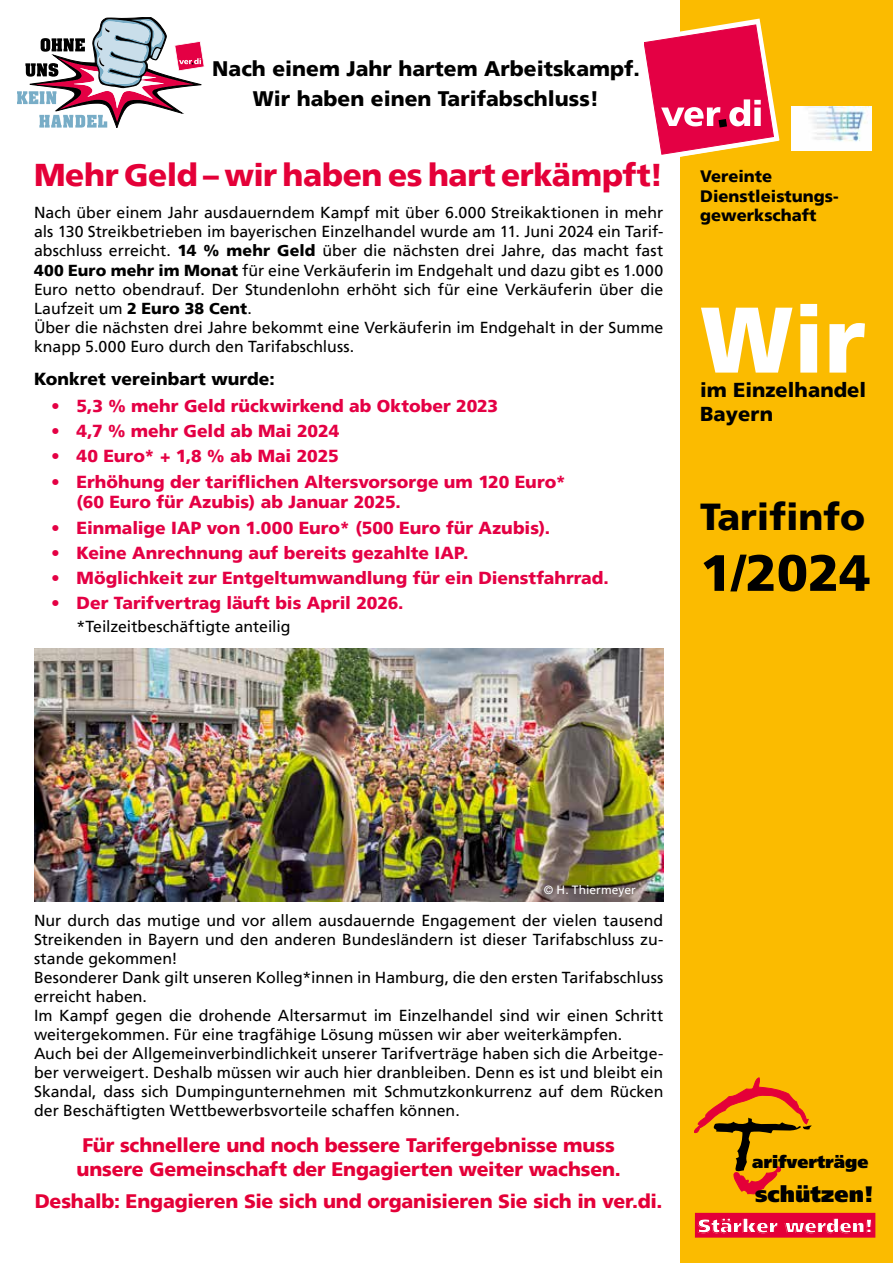
<style>
.page{position:relative;width:893px;height:1263px;background:#fff}
.page>*{position:absolute;margin:0;border:0;box-sizing:border-box;transform-origin:0 0}
.t1{font:900 93px "Frutiger";color:#fff}
.t2{font:900 51px "Frutiger";color:#000}
.t3{font:900 37.5px "Frutiger";color:#000}
.t4{font:900 31.5px "Frutiger";letter-spacing:-.015em;color:#e40038}
.t5{font:900 22.35px "Frutiger LT";color:#000}
.t6{font:900 21px/30px "Frutiger";color:#000;text-align:center}
.t7{font:900 20.1px/24.2px "Frutiger";color:#000}
.t8{font:900 19.5px/23.4px "Frutiger";letter-spacing:-.01em;color:#e40038;text-align:center}
.t9{font:900 19.2px "Frutiger LT";color:#fff}
.t10{font:900 17.4px/20.9px "Frutiger";color:#e40044}
.t11{font:900 17.4px "Frutiger";color:#000}
.t12{font:900 17.4px "Frutiger LT";color:#000}
.t13{font:900 16.5px/19.8px "Frutiger";color:#000}
.t14{font:15.9px/19px "Frutiger";color:#000}
.t15{font:12px "Frutiger";letter-spacing:.01em;color:#fff}
.s1{font-weight:900}
</style>
<div class="page">
<div style="left:680px;top:0;width:213px;height:1263px;background:#fbbb00"></div>
<svg style="left:694px;top:1077px;width:118px;height:118px"></svg>
<div style="left:695px;top:1213px;width:180px;height:24px;background:#e40038"></div>
<svg style="left:644px;top:19px;width:135px;height:138px"></svg>
<img style="left:791px;top:106px;width:81px;height:44px">
<svg style="left:17px;top:17px;width:188px;height:111px"></svg>
<img style="left:34px;top:648px;width:629px;height:253px">
<h3 class="t6" style="left:212px;top:54px;width:429px">Nach einem Jahr hartem Arbeitskampf.<br>Wir haben einen Tarifabschluss!</h3>
<h3 class="t4" style="left:34px;top:156px;width:631px">Mehr Geld – wir haben es hart erkämpft!</h3>
<p class="t14" style="left:34px;top:203px;width:631px">Nach über einem Jahr ausdauerndem Kampf mit über 6.000 Streikaktionen in mehr als 130 Streikbetrieben im bayerischen Einzelhandel wurde am 11. Juni 2024 ein Tarif&shy;abschluss erreicht. <span class="s1">14 % mehr Geld</span> über die nächsten drei Jahre, das macht fast <span class="s1">400 Euro mehr im Monat</span> für eine Verkäuferin im Endgehalt und dazu gibt es 1.000<br>Euro netto obendrauf. Der Stundenlohn erhöht sich für eine Verkäuferin über die Laufzeit um <span class="s1">2 Euro 38 Cent</span>.<br>Über die nächsten drei Jahre bekommt eine Verkäuferin im Endgehalt in der Summe knapp 5.000 Euro durch den Tarifabschluss.</p>
<p class="t11" style="left:34px;top:369px;width:242px">Konkret vereinbart wurde:</p>
<p class="t10" style="left:51px;top:396px;width:449px">• 5,3 % mehr Geld rückwirkend ab Oktober 2023</p>
<p class="t10" style="left:51px;top:421px;width:290px">• 4,7 % mehr Geld ab Mai 2024</p>
<p class="t10" style="left:51px;top:446px;width:289px">• 40 Euro* + 1,8 % ab Mai 2025</p>
<p class="t10" style="left:77px;top:471px;width:491px;text-indent:-26px">• Erhöhung der tariflichen Altersvorsorge um 120 Euro* (60 Euro für Azubis) ab Januar 2025.</p>
<p class="t10" style="left:51px;top:517px;width:501px">• Einmalige IAP von 1.000 Euro* (500 Euro für Azubis).</p>
<p class="t10" style="left:51px;top:542px;width:419px">• Keine Anrechnung auf bereits gezahlte IAP.</p>
<p class="t10" style="left:51px;top:567px;width:559px">• Möglichkeit zur Entgeltumwandlung für ein Dienstfahrrad.</p>
<p class="t10" style="left:51px;top:592px;width:354px">• Der Tarifvertrag läuft bis April 2026.</p>
<p class="t14" style="left:77px;top:617px;width:216px">*Teilzeitbeschäftigte anteilig</p>
<p class="t13" style="left:700px;top:166px;width:140px">Vereinte<br>Dienstleistungs&shy;gewerkschaft</p>
<h1 class="t1" style="left:700px;top:284px;width:167px">Wir</h1>
<p class="t7" style="left:700px;top:378px;width:167px">im Einzelhandel<br>Bayern</p>
<h3 class="t3" style="left:700px;top:494px;width:167px">Tarifinfo</h3>
<h2 class="t2" style="left:700px;top:542px;width:172px">1/2024</h2>
<p class="t15" style="left:544px;top:883px;width:94px">© H. Thiermeyer</p>
<p class="t14" style="left:34px;top:910px;width:631px">Nur durch das mutige und vor allem ausdauernde Engagement der vielen tausend Streikenden in Bayern und den anderen Bundesländern ist dieser Tarifabschluss zu&shy;stande gekommen!<br>Besonderer Dank gilt unseren Kolleg*innen in Hamburg, die den ersten Tarifabschluss erreicht haben.<br>Im Kampf gegen die drohende Altersarmut im Einzelhandel sind wir einen Schritt weitergekommen. Für eine tragfähige Lösung müssen wir aber weiterkämpfen.<br>Auch bei der Allgemeinverbindlichkeit unserer Tarifverträge haben sich die Arbeitge&shy;ber verweigert. Deshalb müssen wir auch hier dranbleiben. Denn es ist und bleibt ein Skandal, dass sich Dumpingunternehmen mit Schmutzkonkurrenz auf dem Rücken der Beschäftigten Wettbewerbsvorteile schaffen können.</p>
<p class="t8" style="left:76px;top:1134px;width:546px">Für schnellere und noch bessere Tarifergebnisse muss unsere Gemeinschaft der Engagierten weiter wachsen.</p>
<p class="t8" style="left:35px;top:1189px;width:629px">Deshalb: Engagieren Sie sich und organisieren Sie sich in ver.di.</p>
<p class="t12" style="left:752px;top:1151px;width:118px">arifverträge</p>
<h3 class="t5" style="left:755px;top:1181px;width:120px">schützen!</h3>
<p class="t9" style="left:698px;top:1214px;width:177px">Stärker werden!</p>
</div>
